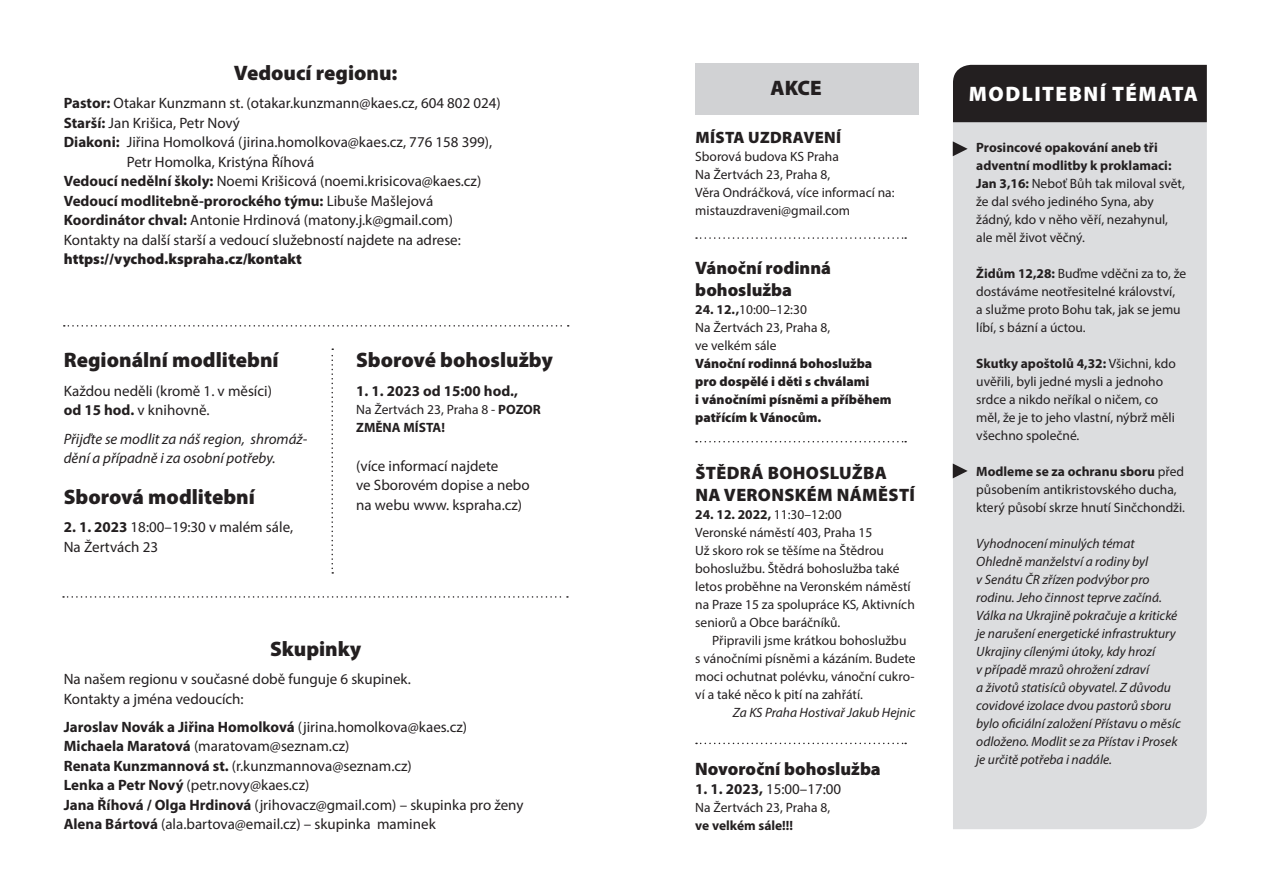
<style>
.page{position:relative;width:1263px;height:893px;background:#fff}
.page>*{position:absolute;margin:0;border:0;box-sizing:border-box;transform-origin:0 0}
.titulek{font:900 21px "Myriad Pro";color:#231f20}
.titulek-2{font:900 21px "Myriad Pro";letter-spacing:.07em;color:#fff}
.body_akce{font:900 18px "Myriad Pro";color:#231f20}
.body_akce-2{font:900 18px/21.6px "Myriad Pro";letter-spacing:.02em;color:#231f20}
.body_akce-3{font:900 16.5px "Myriad Pro";letter-spacing:.02em;color:#231f20}
.body_L{font:15px/19.5px "Myriad Pro";color:#231f20}
.body{font:15px/19.5px "Myriad Pro";color:#231f20}
.body_L-2{font:700 15px "Myriad Pro";color:#231f20}
.body_L-3{font:italic 15px/19.5px "Myriad Pro";color:#231f20}
.body-2{font:700 15px "Myriad Pro";color:#231f20}
.body-3{font:900 15px "Myriad Pro";color:#231f20}
.body_akce-4{font:13.5px/18px "Myriad Pro";color:#231f20}
.body_L-4{font:13.5px/18px "Myriad Pro";color:#231f20}
.body_L-5{font:italic 13.5px/18px "Myriad Pro";color:#231f20}
.body_L-6{font:700 13.5px "Myriad Pro";color:#231f20}
.body_akce-5{font:900 13.5px/18px "Myriad Pro";color:#231f20}
.body_akce-6{font:italic 13.5px "Myriad Pro";color:#231f20}
.body_akce-7{font:700 13.5px "Myriad Pro";color:#231f20}
.s1{font-weight:700}
.s2{font-weight:400}
</style>
<div class="page">
<div style="left:695px;top:64px;width:224px;height:51px;background:#d1d2d4"></div>
<svg style="left:64px;top:325px;width:505px;height:2px"></svg>
<svg style="left:63px;top:596px;width:505px;height:2px"></svg>
<svg style="left:331px;top:348px;width:2px;height:226px"></svg>
<div style="left:953px;top:122px;width:254px;height:707px;background:#dcdddf"></div>
<div style="left:953px;top:65px;width:254px;height:57px;background:#231f20"></div>
<svg style="left:696px;top:237px;width:210px;height:2px"></svg>
<svg style="left:696px;top:441px;width:210px;height:1px"></svg>
<svg style="left:696px;top:743px;width:210px;height:1px"></svg>
<svg style="left:953px;top:141px;width:15px;height:15px"></svg>
<svg style="left:953px;top:463px;width:15px;height:15px"></svg>
<p class="titulek" style="left:234px;top:61px;width:165px">Vedoucí regionu:</p>
<p class="body" style="left:64px;top:93px;width:439px"><span class="s1">Pastor:</span> Otakar Kunzmann st. (otakar.kunzmann@kaes.cz, 604 802 024)</p>
<p class="body" style="left:64px;top:113px;width:178px"><span class="s1">Starší:</span> Jan Krišica, Petr Nový</p>
<p class="body" style="left:127px;top:132px;width:367px;text-indent:-63px"><span class="s1">Diakoni:</span> Jiřina Homolková (jirina.homolkova@kaes.cz, 776 158 399),<br>Petr Homolka, Kristýna Říhová</p>
<p class="body" style="left:64px;top:171px;width:419px"><span class="s1">Vedoucí nedělní školy:</span> Noemi Krišicová (noemi.krisicova@kaes.cz)</p>
<p class="body-2" style="left:64px;top:191px;width:371px">Vedoucí modlitebně-prorockého týmu: <span class="s2">Libuše Mašlejová</span></p>
<p class="body" style="left:64px;top:210px;width:391px"><span class="s1">Koordinátor chval:</span> Antonie Hrdinová (matony.j.k@gmail.com)</p>
<p class="body" style="left:64px;top:230px;width:399px">Kontakty na další starší a vedoucí služebností najdete na adrese:</p>
<p class="body-3" style="left:64px;top:250px;width:240px">https://vychod.kspraha.cz/kontakt</p>
<p class="titulek" style="left:64px;top:348px;width:216px">Regionální modlitební</p>
<p class="body_L" style="left:64px;top:381px;width:210px">Každou neděli (kromě 1. v měsíci)</p>
<p class="body_L" style="left:64px;top:400px;width:147px"><span class="s1">od 15 hod.</span> v knihovně.</p>
<p class="body_L-3" style="left:64px;top:429px;width:245px">Přijďte se modlit za náš region, shromáž&shy;dění a případně i za osobní potřeby.</p>
<p class="titulek" style="left:64px;top:485px;width:193px">Sborová modlitební</p>
<p class="body_L" style="left:64px;top:517px;width:231px"><span class="s1">2. 1. 2023</span> 18:00–19:30 v malém sále,</p>
<p class="body_L" style="left:64px;top:537px;width:96px">Na Žertvách 23</p>
<p class="titulek" style="left:356px;top:348px;width:198px">Sborové bohoslužby</p>
<p class="body_L-2" style="left:356px;top:381px;width:163px">1. 1. 2023 od 15:00 hod.,</p>
<p class="body_akce-4" style="left:356px;top:400px;width:186px">Na Žertvách 23, Praha 8 - <span class="s1">POZOR<br>ZMĚNA MÍSTA!</span></p>
<p class="body_L" style="left:356px;top:456px;width:144px">(více informací najdete</p>
<p class="body_L" style="left:356px;top:475px;width:175px">ve Sborovém dopise a nebo na webu www. kspraha.cz)</p>
<p class="titulek" style="left:270px;top:637px;width:93px">Skupinky</p>
<p class="body_L" style="left:64px;top:669px;width:349px">Na našem regionu v současné době funguje 6 skupinek.<br>Kontakty a jména vedoucích:</p>
<p class="body_L-2" style="left:64px;top:717px;width:405px">Jaroslav Novák a Jiřina Homolková <span class="s2">(jirina.homolkova@kaes.cz)</span></p>
<p class="body_L" style="left:64px;top:736px;width:287px"><span class="s1">Michaela Maratová</span> (maratovam@seznam.cz)</p>
<p class="body_L" style="left:64px;top:756px;width:350px"><span class="s1">Renata Kunzmannová st.</span> (r.kunzmannova@seznam.cz)</p>
<p class="body_L" style="left:64px;top:775px;width:247px"><span class="s1">Lenka a Petr Nový</span> (petr.novy@kaes.cz)</p>
<p class="body_L" style="left:64px;top:795px;width:461px"><span class="s1">Jana Říhová / Olga Hrdinová</span> (jrihovacz@gmail.com) – skupinka pro ženy</p>
<p class="body_L" style="left:64px;top:814px;width:373px"><span class="s1">Alena Bártová</span> (ala.bartova@email.cz) – skupinka maminek</p>
<p class="titulek" style="left:770px;top:76px;width:53px">AKCE</p>
<p class="body_akce-3" style="left:695px;top:128px;width:147px">MÍSTA UZDRAVENÍ</p>
<p class="body_akce-4" style="left:695px;top:147px;width:145px">Sborová budova KS Praha</p>
<p class="body_akce-4" style="left:695px;top:165px;width:136px">Na Žertvách 23, Praha 8,</p>
<p class="body_akce-4" style="left:695px;top:183px;width:201px">Věra Ondráčková, více informací na:</p>
<p class="body_akce-4" style="left:695px;top:201px;width:156px">mistauzdraveni@gmail.com</p>
<p class="body_akce" style="left:695px;top:258px;width:137px">Vánoční rodinná</p>
<p class="body_akce" style="left:695px;top:280px;width:98px">bohoslužba</p>
<p class="body_L-4" style="left:695px;top:300px;width:113px"><span class="s1">24. 12.,</span>10:00–12:30</p>
<p class="body_akce-4" style="left:695px;top:318px;width:136px">Na Žertvách 23, Praha 8,</p>
<p class="body_akce-4" style="left:695px;top:336px;width:83px">ve velkém sále</p>
<p class="body_akce-5" style="left:695px;top:354px;width:179px">Vánoční rodinná bohoslužba</p>
<p class="body_akce-5" style="left:695px;top:372px;width:198px">pro dospělé i děti s chválami<br>i vánočními písněmi a příběhem patřícím k Vánocům.</p>
<p class="body_akce-2" style="left:695px;top:463px;width:221px">ŠTĚDRÁ BOHOSLUŽBA<br>NA VERONSKÉM NÁMĚSTÍ</p>
<p class="body_L-6" style="left:695px;top:506px;width:148px">24. 12. 2022, <span class="s2">11:30–12:00</span></p>
<p class="body_akce-4" style="left:695px;top:523px;width:179px">Veronské náměstí 403, Praha 15</p>
<p class="body_akce-4" style="left:695px;top:541px;width:190px">Už skoro rok se těšíme na Štědrou</p>
<p class="body_akce-4" style="left:695px;top:559px;width:221px">bohoslužbu. Štědrá bohoslužba také letos proběhne na Veronském náměstí na Praze 15 za spolupráce KS, Aktivních seniorů a Obce baráčníků.</p>
<p class="body_akce-4" style="left:695px;top:631px;width:222px;text-indent:17px">Připravili jsme krátkou bohoslužbu<br>s vánočními písněmi a kázáním. Budete moci ochutnat polévku, vánoční cukro&shy;ví a také něco k pití na zahřátí.</p>
<p class="body_akce-6" style="left:733px;top:704px;width:184px">Za KS Praha Hostivař Jakub Hejnic</p>
<p class="body_akce" style="left:695px;top:758px;width:187px">Novoroční bohoslužba</p>
<p class="body_L" style="left:695px;top:779px;width:148px"><span class="s1">1. 1. 2023,</span> 15:00–17:00</p>
<p class="body_akce-4" style="left:695px;top:798px;width:136px">Na Žertvách 23, Praha 8,</p>
<p class="body_akce-7" style="left:695px;top:817px;width:99px">ve velkém sále!!!</p>
<p class="titulek-2" style="left:969px;top:82px;width:231px">MODLITEBNÍ TÉMATA</p>
<p class="body_L-6" style="left:976px;top:138px;width:183px">Prosincové opakování aneb tři</p>
<p class="body_L-6" style="left:976px;top:156px;width:197px">adventní modlitby k proklamaci:</p>
<p class="body_L-4" style="left:976px;top:174px;width:210px"><span class="s1">Jan 3,16:</span> Neboť Bůh tak miloval svět,</p>
<p class="body_L-4" style="left:976px;top:192px;width:193px">že dal svého jediného Syna, aby žádný, kdo v něho věří, nezahynul, ale měl život věčný.</p>
<p class="body_L-4" style="left:976px;top:264px;width:211px"><span class="s1">Židům 12,28:</span> Buďme vděčni za to, že</p>
<p class="body_L-4" style="left:976px;top:282px;width:200px">dostáváme neotřesitelné království,</p>
<p class="body_L-4" style="left:976px;top:300px;width:206px">a služme proto Bohu tak, jak se jemu</p>
<p class="body_L-4" style="left:976px;top:318px;width:111px">líbí, s bázní a úctou.</p>
<p class="body_L-4" style="left:976px;top:354px;width:201px"><span class="s1">Skutky apoštolů 4,32:</span> Všichni, kdo uvěřili, byli jedné mysli a jednoho srdce a nikdo neříkal o ničem, co měl, že je to jeho vlastní, nýbrž měli všechno společné.</p>
<p class="body_L-6" style="left:976px;top:462px;width:209px">Modleme se za ochranu sboru <span class="s2">před</span></p>
<p class="body_L-4" style="left:976px;top:480px;width:202px">působením antikristovského ducha,</p>
<p class="body_L-4" style="left:976px;top:498px;width:210px">který působí skrze hnutí Sinčchondži.</p>
<p class="body_L-5" style="left:976px;top:534px;width:160px">Vyhodnocení minulých témat</p>
<p class="body_L-5" style="left:976px;top:552px;width:206px">Ohledně manželství a rodiny byl<br>v Senátu ČR zřízen podvýbor pro rodinu. Jeho činnost teprve začíná.<br>Válka na Ukrajině pokračuje a kritické je narušení energetické infrastruktury Ukrajiny cílenými útoky, kdy hrozí<br>v případě mrazů ohrožení zdraví<br>a životů statisíců obyvatel. Z důvodu covidové izolace dvou pastorů sboru bylo oficiální založení Přístavu o měsíc odloženo. Modlit se za Přístav i Prosek je určitě potřeba i nadále.</p>
</div>
